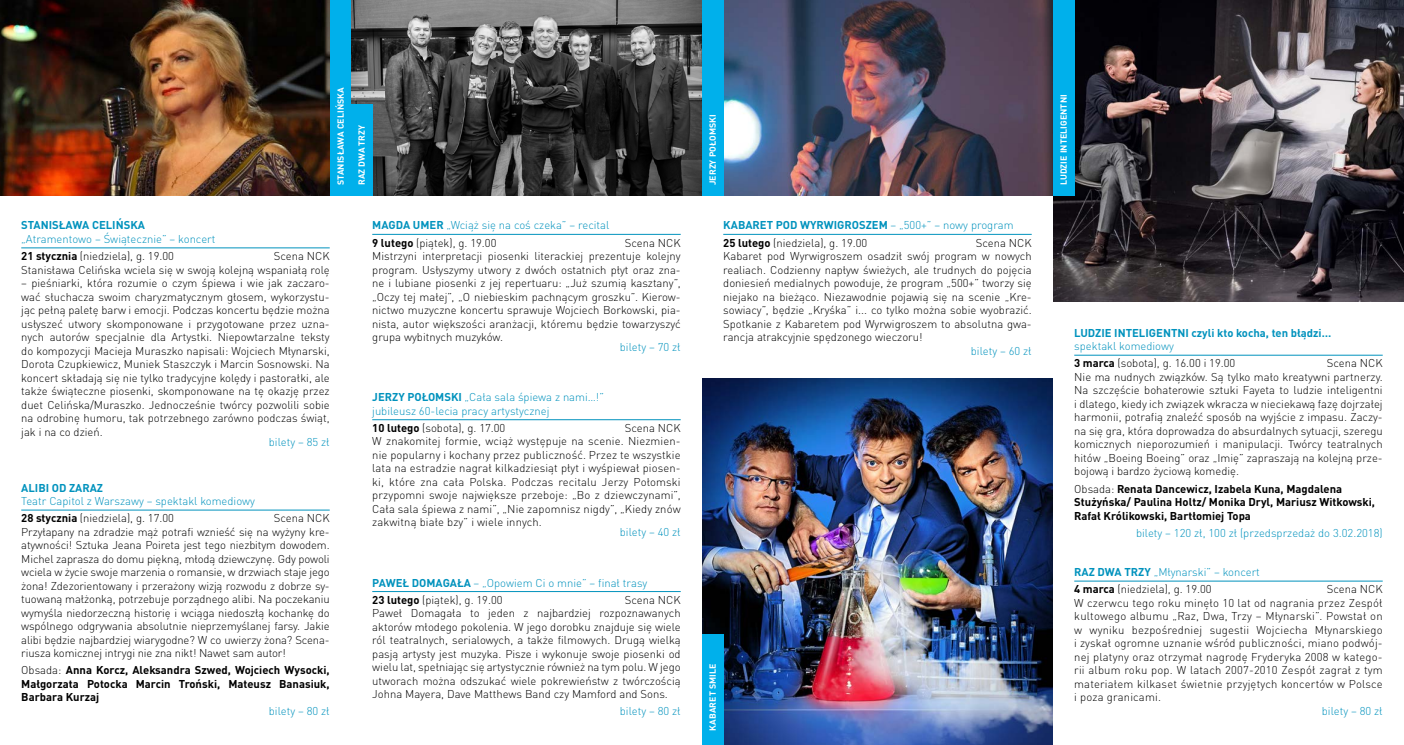
<style>
.page{position:relative;width:1404px;height:745px;background:#fff}
.page>*{position:absolute;margin:0;border:0;box-sizing:border-box;transform-origin:0 0}
.t1{font:300 11.25px/13.5px "DIN Pro";color:#000;text-align:justify}
.t2{font:300 11.25px/17px "DIN Pro";color:#0092bd}
.t3{font:700 11.25px/13.5px "DIN Pro";color:#000;text-align:justify}
.t4{font:700 11.25px/17px "DIN Pro";color:#0092bd}
.t5{font:700 8.75px "DIN Pro";letter-spacing:.01em;color:#fff}
.s1{font-weight:700;color:#000}
.s2{color:#000}
.s3{font-weight:300}
.s4{font-weight:700}
.s5{font-weight:300;color:#000}
.s6{color:#0092bd}
</style>
<div class="page">
<img style="left:351px;top:0;width:701px;height:196px">
<img style="left:702px;top:378px;width:350px;height:366px">
<div style="left:330px;top:0;width:21px;height:196px;background:#00b0eb"></div>
<div style="left:702px;top:0;width:21px;height:196px;background:#00b0eb"></div>
<img style="left:1053px;top:0;width:350px;height:301px">
<div style="left:1052px;top:0;width:22px;height:196px;background:#00b0eb"></div>
<div style="left:351px;top:105px;width:21px;height:91px;background:#00b0eb"></div>
<hr style="left:21px;top:247px;width:309px;height:1px;background:#0092bd">
<hr style="left:21px;top:509px;width:309px;height:1px;background:#0092bd">
<hr style="left:372px;top:234px;width:308px;height:1px;background:#0092bd">
<hr style="left:372px;top:419px;width:308px;height:1px;background:#0092bd">
<hr style="left:372px;top:591px;width:308px;height:1px;background:#0092bd">
<hr style="left:723px;top:234px;width:308px;height:1px;background:#0092bd">
<hr style="left:1074px;top:354px;width:308px;height:1px;background:#0092bd">
<hr style="left:1074px;top:580px;width:308px;height:1px;background:#0092bd">
<img style="left:0;top:0;width:330px;height:196px">
<div style="left:702px;top:633px;width:21px;height:111px;background:#00b0eb"></div>
<p class="t5" style="left:333px;top:185px;width:99px;rotate:-90deg">STANISŁAWA CELIŃSKA</p>
<p class="t4" style="left:21px;top:215px;width:125px">STANISŁAWA CELIŃSKA</p>
<p class="t2" style="left:21px;top:229px;width:196px">„Atramentowo – Świątecznie” – koncert<br><span class="s1">21 stycznia</span> <span class="s2">(niedziela), g. 19.00</span></p>
<p class="t1" style="left:21px;top:248px;width:310px;text-align:right">Scena NCK<br>Stanisława Celińska wciela się w swoją kolejną wspaniałą rolę</p>
<p class="t1" style="left:21px;top:275px;width:310px">– pieśniarki, która rozumie o czym śpiewa i wie jak zaczaro&shy;wać słuchacza swoim charyzmatycznym głosem, wykorzystu&shy;jąc pełną paletę barw i emocji. Podczas koncertu będzie można usłyszeć utwory skomponowane i przygotowane przez uzna&shy;nych autorów specjalnie dla Artystki. Niepowtarzalne teksty do kompozycji Macieja Muraszko napisali: Wojciech Młynarski, Dorota Czupkiewicz, Muniek Staszczyk i Marcin Sosnowski. Na koncert składają się nie tylko tradycyjne kolędy i pastorałki, ale także świąteczne piosenki, skomponowane na tę okazję przez duet Celińska/Muraszko. Jednocześnie twórcy pozwolili sobie na odrobinę humoru, tak potrzebnego zarówno podczas świąt, jak i na co dzień.</p>
<p class="t2" style="left:269px;top:431px;width:62px">bilety – 85 zł</p>
<p class="t4" style="left:21px;top:477px;width:83px">ALIBI OD ZARAZ</p>
<p class="t2" style="left:21px;top:491px;width:235px">Teatr Capitol z Warszawy – spektakl komediowy<br><span class="s1">28 stycznia</span> <span class="s2">(niedziela), g. 17.00</span></p>
<p class="t1" style="left:21px;top:510px;width:310px;text-indent:253px">Scena NCK Przyłapany na zdradzie mąż potrafi wznieść się na wyżyny kre&shy;atywności! Sztuka Jeana Poireta jest tego niezbitym dowodem.<br>Michel zaprasza do domu piękną, młodą dziewczynę. Gdy powoli wciela w życie swoje marzenia o romansie, w drzwiach staje jego żona! Zdezorientowany i przerażony wizją rozwodu z dobrze sy&shy;tuowaną małżonką, potrzebuje porządnego alibi. Na poczekaniu wymyśla niedorzeczną historię i wciąga niedoszłą kochankę do wspólnego odgrywania absolutnie nieprzemyślanej farsy. Jakie alibi będzie najbardziej wiarygodne? W co uwierzy żona? Scena&shy;riusza komicznej intrygi nie zna nikt! Nawet sam autor!</p>
<p class="t3" style="left:21px;top:661px;width:310px"><span class="s3">Obsada:</span> Anna Korcz, Aleksandra Szwed, Wojciech Wysocki, Małgorzata Potocka Marcin Troński, Mateusz Banasiuk, Barbara Kurzaj</p>
<p class="t2" style="left:269px;top:701px;width:62px">bilety – 80 zł</p>
<p class="t5" style="left:354px;top:185px;width:62px;rotate:-90deg">RAZ DWA TRZY</p>
<p class="t5" style="left:705px;top:185px;width:72px;rotate:-90deg">JERZY POŁOMSKI</p>
<p class="t2" style="left:372px;top:216px;width:238px"><span class="s4">MAGDA UMER</span> „Wciąż się na coś czeka” – recital<br><span class="s1">9 lutego</span> <span class="s2">(piątek), g. 19.00</span></p>
<p class="t1" style="left:372px;top:234px;width:310px;text-indent:253px">Scena NCK Mistrzyni interpretacji piosenki literackiej prezentuje kolejny program. Usłyszymy utwory z dwóch ostatnich płyt oraz zna&shy;ne i lubiane piosenki z jej repertuaru: „Już szumią kasztany”, „Oczy tej małej”, „O niebieskim pachnącym groszku”. Kierow&shy;nictwo muzyczne koncertu sprawuje Wojciech Borkowski, pia&shy;nista, autor większości aranżacji, któremu będzie towarzyszyć grupa wybitnych muzyków.</p>
<p class="t2" style="left:619px;top:337px;width:62px">bilety – 70 zł</p>
<p class="t2" style="left:372px;top:389px;width:233px;line-height:13.5px"><span class="s4">JERZY POŁOMSKI</span> „Cała sala śpiewa z nami…!” jubileusz 60-lecia pracy artystycznej</p>
<p class="t1" style="left:372px;top:420px;width:135px"><span class="s4">10 lutego</span> (sobota), g. 17.00</p>
<p class="t1" style="left:372px;top:420px;width:310px;text-indent:253px">Scena NCK W znakomitej formie, wciąż występuje na scenie. Niezmien&shy;nie popularny i kochany przez publiczność. Przez te wszystkie lata na estradzie nagrał kilkadziesiąt płyt i wyśpiewał piosen&shy;ki, które zna cała Polska. Podczas recitalu Jerzy Połomski przypomni swoje największe przeboje: „Bo z dziewczynami”, Cała sala śpiewa z nami”, „Nie zapomnisz nigdy”, „Kiedy znów zakwitną białe bzy” i wiele innych.</p>
<p class="t2" style="left:619px;top:522px;width:62px">bilety – 40 zł</p>
<p class="t2" style="left:372px;top:572px;width:276px"><span class="s4">PAWEŁ DOMAGAŁA</span> – „Opowiem Ci o mnie” – finał trasy<br><span class="s1">23 lutego</span> <span class="s2">(piątek), g. 19.00</span></p>
<p class="t1" style="left:372px;top:591px;width:310px;text-indent:253px">Scena NCK Paweł Domagała to jeden z najbardziej rozpoznawanych aktorów młodego pokolenia. W jego dorobku znajduje się wiele ról teatralnych, serialowych, a także filmowych. Drugą wielką pasją artysty jest muzyka. Pisze i wykonuje swoje piosenki od wielu lat, spełniając się artystycznie również na tym polu. W jego utworach można odszukać wiele pokrewieństw z twórczością Johna Mayera, Dave Matthews Band czy Mamford and Sons.</p>
<p class="t2" style="left:619px;top:701px;width:62px">bilety – 80 zł</p>
<p class="t4" style="left:723px;top:215px;width:292px">KABARET POD WYRWIGROSZEM <span class="s3">– „500+” – nowy program<br></span><span class="s2">25 lutego</span> <span class="s5">(niedziela), g. 19.00</span></p>
<p class="t1" style="left:723px;top:234px;width:310px;text-indent:253px">Scena NCK Kabaret pod Wyrwigroszem osadził swój program w nowych realiach. Codzienny napływ świeżych, ale trudnych do pojęcia doniesień medialnych powoduje, że program „500+” tworzy się niejako na bieżąco. Niezawodnie pojawią się na scenie „Kre&shy;sowiacy”, będzie „Kryśka” i... co tylko można sobie wyobrazić.<br>Spotkanie z Kabaretem pod Wyrwigroszem to absolutna gwa&shy;rancja atrakcyjnie spędzonego wieczoru!</p>
<p class="t2" style="left:970px;top:341px;width:62px">bilety – 60 zł</p>
<p class="t5" style="left:705px;top:730px;width:69px;rotate:-90deg">KABARET SMILE</p>
<p class="t5" style="left:1056px;top:185px;width:92px;rotate:-90deg">LUDZIE INTELIGENTNI</p>
<p class="t4" style="left:1074px;top:322px;width:258px">LUDZIE INTELIGENTNI czyli kto kocha, ten błądzi…</p>
<p class="t1" style="left:1074px;top:336px;width:163px;line-height:17px"><span class="s6">spektakl komediowy<br></span><span class="s4">3 marca</span> (sobota), g. 16.00 i 19.00</p>
<p class="t1" style="left:1074px;top:355px;width:310px;text-indent:253px">Scena NCK Nie ma nudnych związków. Są tylko mało kreatywni partnerzy.<br>Na szczęście bohaterowie sztuki Fayeta to ludzie inteligentni i dlatego, kiedy ich związek wkracza w nieciekawą fazę dojrzałej harmonii, potrafią znaleźć sposób na wyjście z impasu. Zaczy&shy;na się gra, która doprowadza do absurdalnych sytuacji, szeregu komicznych nieporozumień i manipulacji. Twórcy teatralnych hitów „Boeing Boeing” oraz „Imię” zapraszają na kolejną prze&shy;bojową i bardzo życiową komedię.</p>
<p class="t3" style="left:1074px;top:480px;width:302px;text-align:left"><span class="s3">Obsada:</span> Renata Dancewicz, Izabela Kuna, Magdalena<br>Stużyńska/ Paulina Holtz/ Monika Dryl, Mariusz Witkowski,<br>Rafał Królikowski, Bartłomiej Topa</p>
<p class="t2" style="left:1135px;top:522px;width:248px">bilety – 120 zł, 100 zł (przedsprzedaż do 3.02.2018)</p>
<p class="t2" style="left:1074px;top:562px;width:187px"><span class="s4">RAZ DWA TRZY</span> „Młynarski” – koncert<br><span class="s1">4 marca</span> <span class="s2">(niedziela), g. 19.00</span></p>
<p class="t1" style="left:1074px;top:581px;width:310px;text-indent:253px">Scena NCK W czerwcu tego roku minęło 10 lat od nagrania przez Zespół kultowego albumu „Raz, Dwa, Trzy – Młynarski”. Powstał on w wyniku bezpośredniej sugestii Wojciecha Młynarskiego i zyskał ogromne uznanie wśród publiczności, miano podwój&shy;nej platyny oraz otrzymał nagrodę Fryderyka 2008 w katego&shy;rii album roku pop. W latach 2007-2010 Zespół zagrał z tym materiałem kilkaset świetnie przyjętych koncertów w Polsce i poza granicami.</p>
<p class="t2" style="left:1321px;top:700px;width:62px">bilety – 80 zł</p>
</div>
